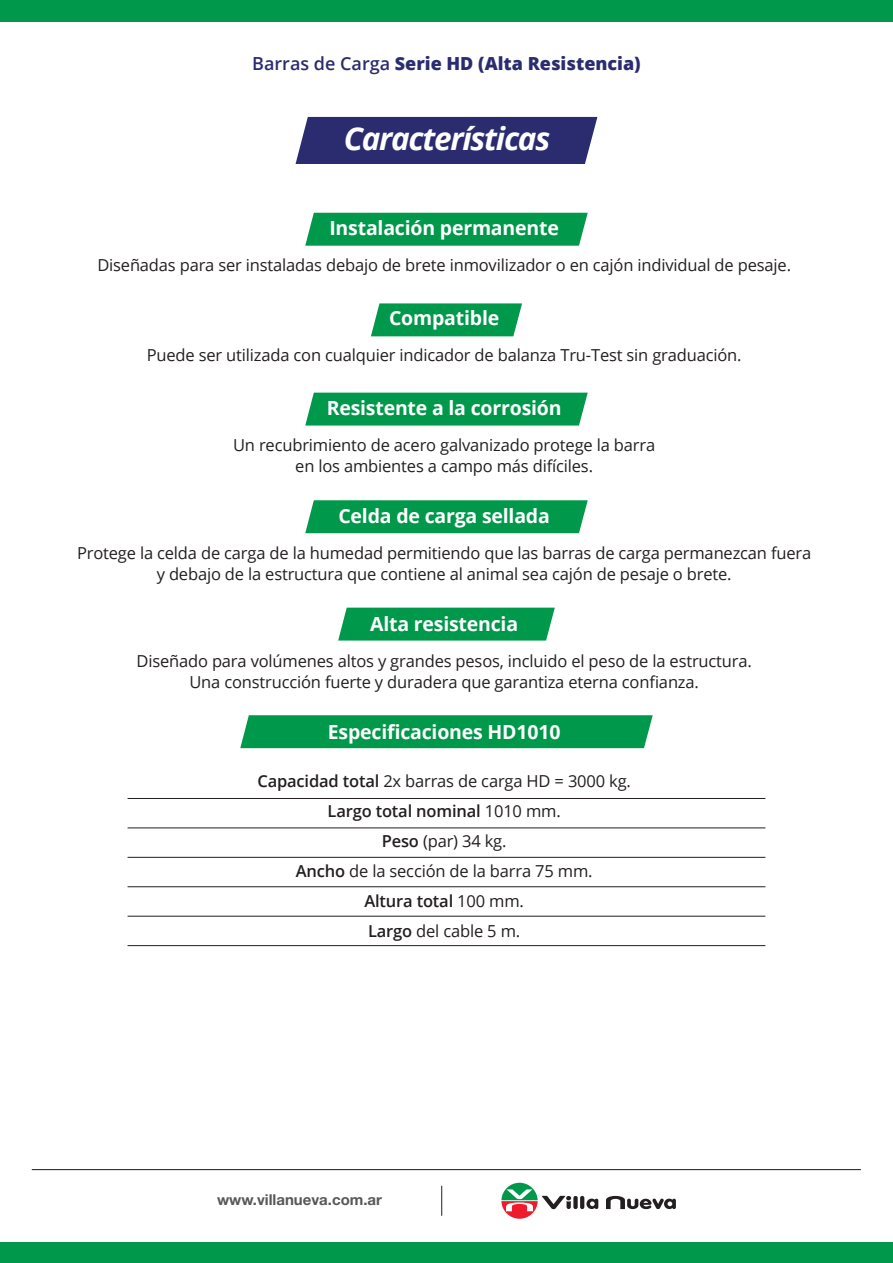
<style>
.page{position:relative;width:893px;height:1263px;background:#fff}
.page>*{position:absolute;margin:0;border:0;box-sizing:border-box;transform-origin:0 0}
.t1{font:italic 700 31.5px "Open Sans";letter-spacing:-.04em;color:#fff}
.t2{font:700 19.5px "Open Sans";letter-spacing:-.01em;color:#fff}
.t3{font:800 18px "Open Sans";color:#2b2c70}
.t4{font:16.5px/30px "Open Sans";letter-spacing:-.01em;color:#231f20;text-align:center}
.t5{font:700 15px "Helvetica Neue LT Std";color:#57585a}
.s1{font-weight:600}
</style>
<div class="page">
<div style="left:0;top:0;width:893px;height:21px;background:#00984a"></div>
<div style="left:296px;top:117px;width:301px;height:47px;background:#2b2c70"></div>
<svg style="left:371px;top:303px;width:151px;height:33px"></svg>
<div style="left:338px;top:608px;width:217px;height:32px;background:#00984a"></div>
<div style="left:240px;top:715px;width:413px;height:33px;background:#00984a"></div>
<div style="left:305px;top:213px;width:283px;height:33px;background:#00984a"></div>
<div style="left:305px;top:393px;width:283px;height:33px;background:#00984a"></div>
<div style="left:305px;top:500px;width:283px;height:33px;background:#00984a"></div>
<hr style="left:128px;top:798px;width:637px;height:1px;background:#231f20">
<hr style="left:128px;top:828px;width:637px;height:1px;background:#231f20">
<hr style="left:128px;top:857px;width:637px;height:1px;background:#231f20">
<hr style="left:128px;top:886px;width:637px;height:1px;background:#231f20">
<hr style="left:128px;top:916px;width:637px;height:1px;background:#231f20">
<hr style="left:128px;top:945px;width:637px;height:1px;background:#231f20">
<hr style="left:32px;top:1169px;width:829px;height:1px;background:#231f20">
<svg style="left:501px;top:1183px;width:97px;height:36px"></svg>
<svg style="left:606px;top:1196px;width:70px;height:13px"></svg>
<hr style="left:441px;top:1186px;width:1px;height:30px;background:#231f20">
<div style="left:0;top:1242px;width:893px;height:21px;background:#00984a"></div>
<p class="t3" style="left:252px;top:50px;width:390px"><span class="s1">Barras de Carga</span> Serie HD (Alta Resistencia)</p>
<h1 class="t1" style="left:344px;top:116px;width:208px">Características</h1>
<p class="t2" style="left:329px;top:215px;width:231px">Instalación permanente</p>
<p class="t4" style="left:97px;top:250px;width:695px">Diseñadas para ser instaladas debajo de brete inmovilizador o en cajón individual de pesaje.</p>
<p class="t2" style="left:389px;top:305px;width:112px">Compatible</p>
<p class="t4" style="left:147px;top:340px;width:596px">Puede ser utilizada con cualquier indicador de balanza Tru-Test sin graduación.</p>
<p class="t2" style="left:327px;top:395px;width:236px">Resistente a la corrosión</p>
<p class="t4" style="left:233px;top:434px;width:424px;line-height:21px">Un recubrimiento de acero galvanizado protege la barra en los ambientes a campo más difíciles.</p>
<p class="t2" style="left:338px;top:503px;width:213px">Celda de carga sellada</p>
<p class="t4" style="left:77px;top:542px;width:736px;line-height:21px">Protege la celda de carga de la humedad permitiendo que las barras de carga permanezcan fuera y debajo de la estructura que contiene al animal sea cajón de pesaje o brete.</p>
<p class="t2" style="left:370px;top:611px;width:150px">Alta resistencia</p>
<p class="t4" style="left:136px;top:650px;width:617px;line-height:21px">Diseñado para volúmenes altos y grandes pesos, incluido el peso de la estructura.<br>Una construcción fuerte y duradera que garantiza eterna confianza.</p>
<p class="t2" style="left:328px;top:719px;width:234px">Especificaciones HD1010</p>
<p class="t4" style="left:257px;top:766px;width:375px"><span class="s1">Capacidad total</span> 2x barras de carga HD = 3000 kg.<br><span class="s1">Largo total nominal</span> 1010 mm.<br><span class="s1">Peso</span> (par) 34 kg.<br><span class="s1">Ancho</span> de la sección de la barra 75 mm.<br><span class="s1">Altura total</span> 100 mm.<br><span class="s1">Largo</span> del cable 5 m.</p>
<p class="t5" style="left:217px;top:1191px;width:166px">www.villanueva.com.ar</p>
</div>
